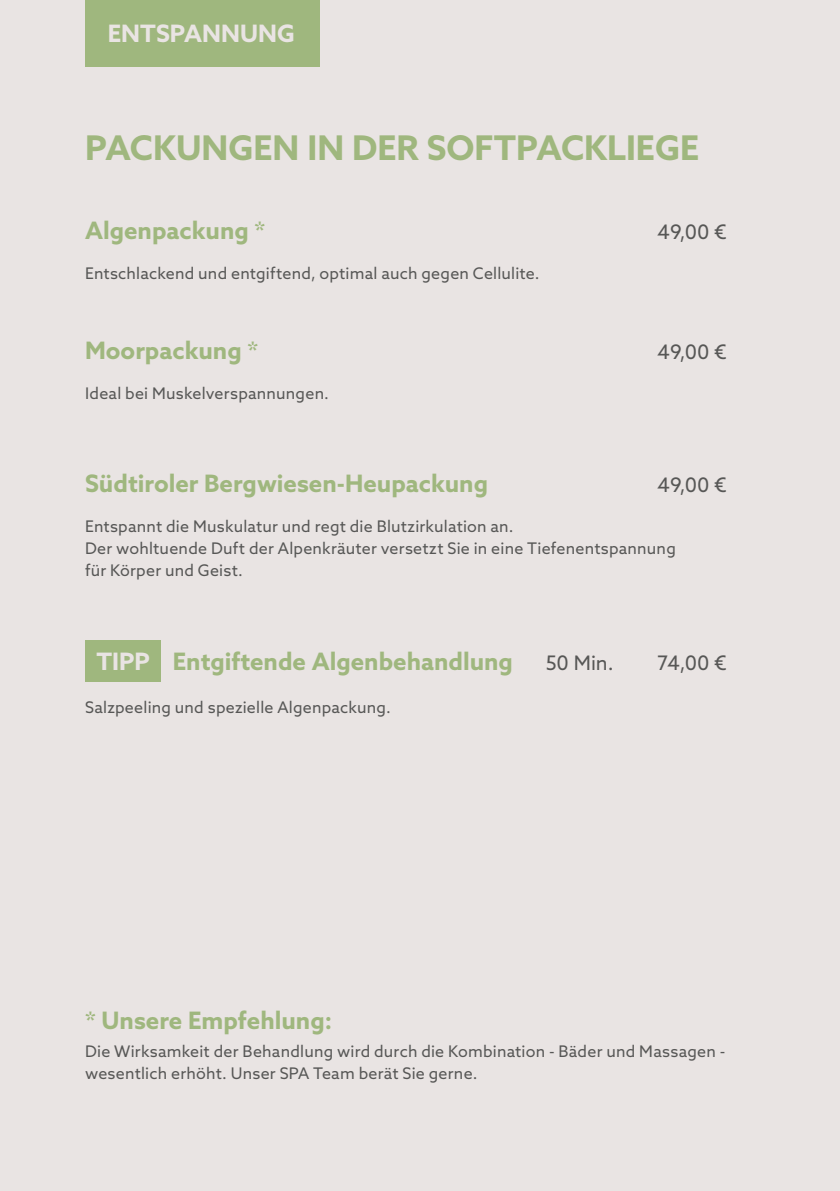
<style>
.page{position:relative;width:840px;height:1191px;background:#fff}
.page>*{position:absolute;margin:0;border:0;box-sizing:border-box;transform-origin:0 0}
.t1{font:700 34px "Azo Sans";color:#9fb77e}
.t2{font:700 24px "Azo Sans";color:#9fb77e}
.t3{font:700 24px "Azo Sans";color:#e9e4e3}
.t4{font:20px "Azo Sans";color:#575756}
.t5{font:16px/22px "Azo Sans";letter-spacing:.015em;color:#575756}
.s1{color:#e9e4e3}
</style>
<div class="page">
<div style="left:0;top:0;width:839px;height:1191px;background:#e9e4e3"></div>
<div style="left:85px;top:0;width:234px;height:67px;background:#9fb77e"></div>
<div style="left:85px;top:640px;width:75px;height:42px;background:#9fb77e"></div>
<h2 class="t3" style="left:108px;top:17px;width:188px">ENTSPANNUNG</h2>
<h1 class="t1" style="left:85px;top:125px;width:615px">PACKUNGEN IN DER SOFTPACKLIEGE</h1>
<h2 class="t2" style="left:85px;top:214px;width:182px">Algenpackung *</h2>
<p class="t4" style="left:657px;top:218px;width:71px">49,00 €</p>
<p class="t5" style="left:85px;top:262px;width:455px">Entschlackend und entgiftend, optimal auch gegen Cellulite.</p>
<h2 class="t2" style="left:85px;top:334px;width:174px">Moorpackung *</h2>
<p class="t4" style="left:657px;top:338px;width:71px">49,00 €</p>
<p class="t5" style="left:85px;top:382px;width:245px">Ideal bei Muskelverspannungen.</p>
<h2 class="t2" style="left:85px;top:467px;width:404px">Südtiroler Bergwiesen-Heupackung</h2>
<p class="t4" style="left:657px;top:472px;width:71px">49,00 €</p>
<p class="t5" style="left:85px;top:515px;width:592px">Entspannt die Muskulatur und regt die Blutzirkulation an.<br>Der wohltuende Duft der Alpenkräuter versetzt Sie in eine Tiefenentspannung für Körper und Geist.</p>
<h2 class="t2" style="left:96px;top:645px;width:418px"><span class="s1">TIPP</span> Entgiftende Algenbehandlung</h2>
<p class="t4" style="left:545px;top:650px;width:69px">50 Min.</p>
<p class="t4" style="left:657px;top:650px;width:71px">74,00 €</p>
<p class="t5" style="left:85px;top:696px;width:307px">Salzpeeling und spezielle Algenpackung.</p>
<h2 class="t2" style="left:85px;top:1004px;width:248px">* Unsere Empfehlung:</h2>
<p class="t5" style="left:85px;top:1040px;width:641px">Die Wirksamkeit der Behandlung wird durch die Kombination - Bäder und Massagen - wesentlich erhöht. Unser SPA Team berät Sie gerne.</p>
</div>
